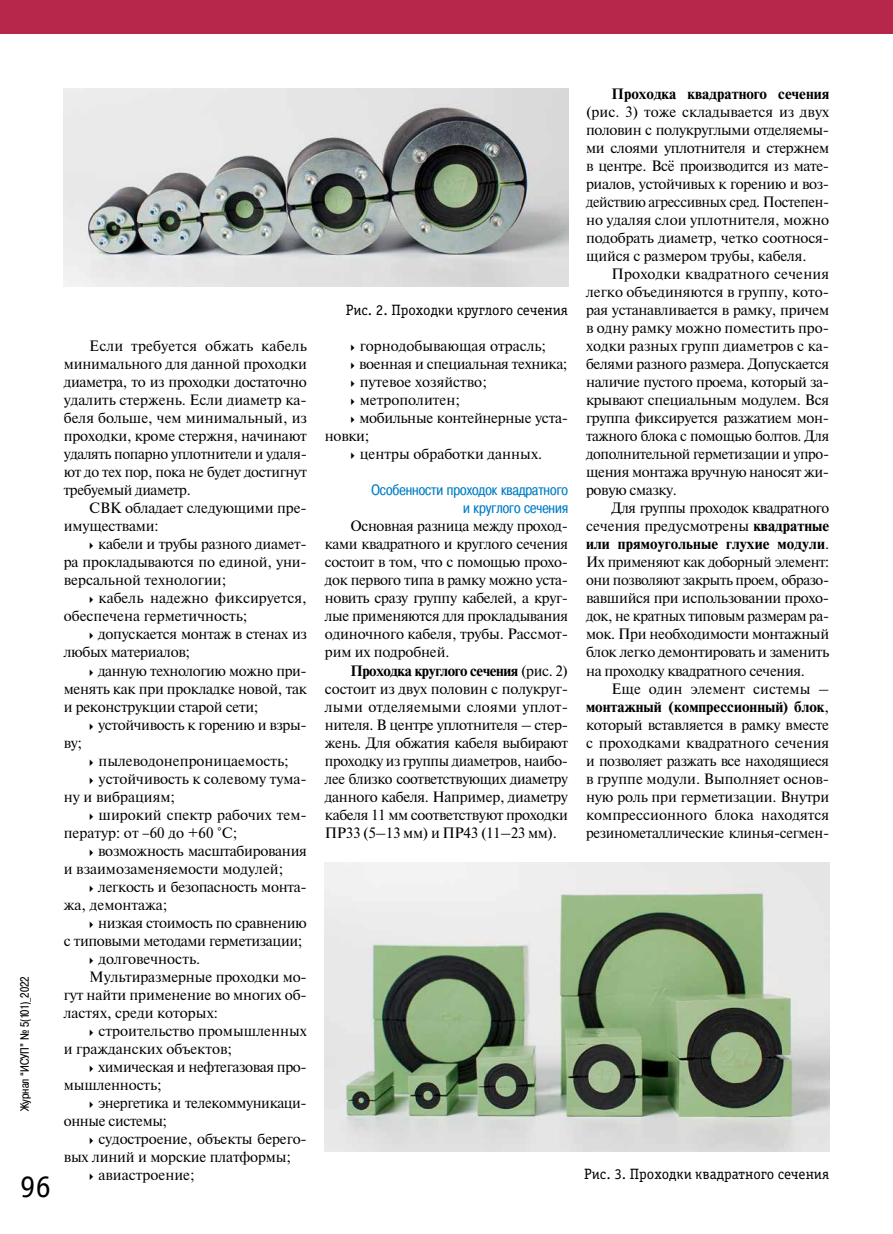
<style>
.page{position:relative;width:893px;height:1234px;background:#fff}
.page>*{position:absolute;margin:0;border:0;box-sizing:border-box;transform-origin:0 0}
.t1{font:31.5px "Officina Serif Book C";color:#000}
.t2{font:15px/18px "Newton";letter-spacing:-.01em;color:#000;text-align:justify}
.t3{font:15px "Officina Serif Book C";color:#000}
.t4{font:15px/18px "Pragmatica Cond C";color:#007dc5;text-align:right}
.t5{font:700 15px "Newton";color:#000}
.t6{font:12px "Pragmatica Cond C";color:#000}
.s1{font-weight:700}
</style>
<div class="page">
<div style="left:0;top:0;width:893px;height:34px;background:#b7274c"></div>
<img style="left:64px;top:88px;width:504px;height:198px">
<img style="left:325px;top:862px;width:504px;height:288px">
<p class="t6" style="left:18px;top:1110px;width:136px;rotate:-90deg">Журнал “ИСУП” № 5(101)_2022</p>
<h1 class="t1" style="left:20px;top:1168px;width:33px">96</h1>
<p class="t2" style="left:64px;top:336px;width:245px;text-indent:26px">Если требуется обжать кабель минимального для данной проходки диаметра, то из проходки достаточно удалить стержень. Если диаметр ка&shy;беля больше, чем минимальный, из проходки, кроме стержня, начинают удалять попарно уплотнители и удаля&shy;ют до тех пор, пока не будет достигнут требуемый диаметр.</p>
<p class="t2" style="left:64px;top:498px;width:243px;text-indent:26px">СВК обладает следующими пре&shy;имуществами:</p>
<p class="t2" style="left:64px;top:534px;width:245px;text-indent:34px">кабели и трубы разного диамет&shy;ра прокладываются по единой, уни&shy;версальной технологии;</p>
<p class="t2" style="left:64px;top:588px;width:245px;text-indent:35px">кабель надежно фиксируется, обеспечена герметичность;</p>
<p class="t2" style="left:64px;top:624px;width:245px;text-indent:34px">допускается монтаж в стенах из любых материалов;</p>
<p class="t2" style="left:64px;top:660px;width:245px;text-indent:34px">данную технологию можно при&shy;менять как при прокладке новой, так и реконструкции старой сети;</p>
<p class="t2" style="left:98px;top:714px;width:210px">устойчивость к горению и взры-</p>
<p class="t2" style="left:64px;top:732px;width:20px">ву;</p>
<p class="t2" style="left:99px;top:750px;width:192px">пылеводонепроницаемость;</p>
<p class="t2" style="left:99px;top:768px;width:210px">устойчивость к солевому тума-</p>
<p class="t2" style="left:64px;top:786px;width:113px">ну и вибрациям;</p>
<p class="t2" style="left:99px;top:804px;width:210px">широкий спектр рабочих тем-</p>
<p class="t2" style="left:64px;top:822px;width:175px">ператур: от –60 до +60 °C;</p>
<p class="t2" style="left:98px;top:840px;width:210px">возможность масштабирования</p>
<p class="t2" style="left:64px;top:858px;width:221px">и взаимозаменяемости модулей;</p>
<p class="t2" style="left:98px;top:876px;width:210px">легкость и безопасность монта-</p>
<p class="t2" style="left:64px;top:894px;width:105px">жа, демонтажа;</p>
<p class="t2" style="left:98px;top:912px;width:210px">низкая стоимость по сравнению</p>
<p class="t2" style="left:64px;top:930px;width:240px">с типовыми методами герметизации;</p>
<p class="t2" style="left:99px;top:948px;width:103px">долговечность.</p>
<p class="t2" style="left:89px;top:966px;width:219px">Мультиразмерные проходки мо-</p>
<p class="t2" style="left:64px;top:984px;width:245px">гут найти применение во многих об-</p>
<p class="t2" style="left:64px;top:1002px;width:156px">ластях, среди которых:</p>
<p class="t2" style="left:99px;top:1020px;width:210px">строительство промышленных</p>
<p class="t2" style="left:64px;top:1038px;width:170px">и гражданских объектов;</p>
<p class="t2" style="left:98px;top:1056px;width:210px">химическая и нефтегазовая про-</p>
<p class="t2" style="left:64px;top:1074px;width:99px">мышленность;</p>
<p class="t2" style="left:98px;top:1092px;width:210px">энергетика и телекоммуникаци-</p>
<p class="t2" style="left:64px;top:1110px;width:105px">онные системы;</p>
<p class="t2" style="left:98px;top:1128px;width:210px">судостроение, объекты берего-</p>
<p class="t2" style="left:64px;top:1146px;width:229px">вых линий и морские платформы;</p>
<p class="t2" style="left:99px;top:1164px;width:98px">авиастроение;</p>
<p class="t3" style="left:346px;top:301px;width:224px">Рис. 2. Проходки круглого сечения</p>
<p class="t2" style="left:360px;top:336px;width:188px">горнодобывающая отрасль;</p>
<p class="t2" style="left:359px;top:354px;width:210px">военная и специальная техника;</p>
<p class="t2" style="left:360px;top:372px;width:129px">путевое хозяйство;</p>
<p class="t2" style="left:360px;top:390px;width:102px">метрополитен;</p>
<p class="t2" style="left:359px;top:408px;width:210px">мобильные контейнерные уста-</p>
<p class="t2" style="left:325px;top:426px;width:46px">новки;</p>
<p class="t2" style="left:360px;top:444px;width:184px">центры обработки данных.</p>
<p class="t4" style="left:371px;top:481px;width:198px">Особенности проходок квадратного и круглого сечения</p>
<p class="t2" style="left:325px;top:516px;width:245px;text-indent:26px">Основная разница между проход&shy;ками квадратного и круглого сечения состоит в том, что с помощью прохо&shy;док первого типа в рамку можно уста&shy;новить сразу группу кабелей, а круг&shy;лые применяются для прокладывания одиночного кабеля, трубы. Рассмот&shy;рим их подробней.</p>
<p class="t2" style="left:325px;top:660px;width:245px;text-indent:26px"><span class="s1">Проходка круглого сечения</span> (рис. 2) состоит из двух половин с полукруг&shy;лыми отделяемыми слоями уплот&shy;нителя. В центре уплотнителя – стер&shy;жень. Для обжатия кабеля выбирают проходку из группы диаметров, наибо&shy;лее близко соответствующих диаметру данного кабеля. Например, диаметру кабеля 11 мм соответствуют проходки ПР33 (5–13 мм) и ПР43 (11–23 мм).</p>
<p class="t5" style="left:612px;top:85px;width:219px">Проходка квадратного сечения</p>
<p class="t2" style="left:586px;top:102px;width:245px">(рис. 3) тоже складывается из двух половин с полукруглыми отделяемы&shy;ми слоями уплотнителя и стержнем в центре. Всё производится из мате&shy;риалов, устойчивых к горению и воз&shy;действию агрессивных сред. Постепен&shy;но удаляя слои уплотнителя, можно подобрать диаметр, четко соотнося&shy;щийся с размером трубы, кабеля.</p>
<p class="t2" style="left:586px;top:264px;width:245px;text-indent:26px">Проходки квадратного сечения легко объединяются в группу, кото&shy;рая устанавливается в рамку, причем в одну рамку можно поместить про&shy;ходки разных групп диаметров с ка&shy;белями разного размера. Допускается наличие пустого проема, который за&shy;крывают специальным модулем. Вся группа фиксируется разжатием мон&shy;тажного блока с помощью болтов. Для дополнительной герметизации и упро&shy;щения монтажа вручную наносят жи&shy;ровую смазку.</p>
<p class="t2" style="left:586px;top:498px;width:245px;text-indent:26px">Для группы проходок квадратного сечения предусмотрены <span class="s1">квадратные или прямоугольные глухие модули</span>.<br>Их применяют как доборный элемент: они позволяют закрыть проем, образо&shy;вавшийся при использовании прохо&shy;док, не кратных типовым размерам ра&shy;мок. При необходимости монтажный блок легко демонтировать и заменить на проходку квадратного сечения.</p>
<p class="t2" style="left:586px;top:678px;width:245px;text-indent:26px">Еще один элемент системы – <span class="s1">монтажный (компрессионный) блок</span>, который вставляется в рамку вместе с проходками квадратного сечения и позволяет разжать все находящиеся в группе модули. Выполняет основ&shy;ную роль при герметизации. Внутри компрессионного блока находятся резинометаллические клинья-сегмен-</p>
<p class="t3" style="left:584px;top:1165px;width:246px">Рис. 3. Проходки квадратного сечения</p>
</div>
